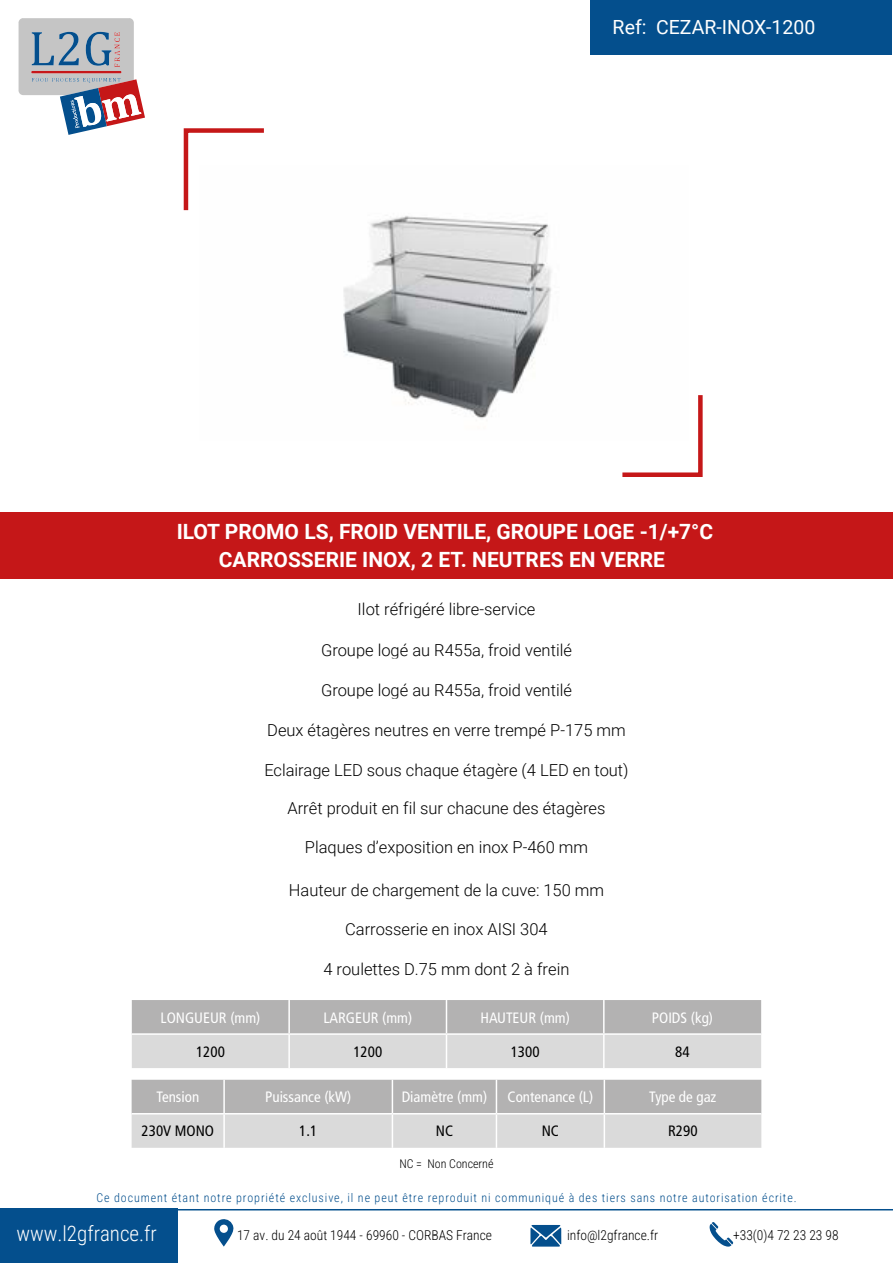
<style>
.page{position:relative;width:893px;height:1263px;background:#fff}
.page>*{position:absolute;margin:0;border:0;box-sizing:border-box;transform-origin:0 0}
.t1{font:700 21px/27.9px "Roboto";color:#fff;text-align:center}
.t2{font:21px "Roboto Condensed";color:#fff}
.t3{font:19.5px "Roboto";color:#fff}
.t4{font:300 16.5px "Roboto";color:#000}
.t5{font:condensed 15px "Frutiger LT Std";color:#fff}
.t6{font:condensed 15px "Frutiger LT Std";color:#000}
.t7{font:13.5px "Roboto Condensed";color:#000}
.t8{font:12px "Roboto Condensed";letter-spacing:.075em;color:#044f8d}
.t9{font:12px "Roboto Condensed";color:#000}
</style>
<div class="page">
<div style="left:0;top:513px;width:893px;height:66px;background:#c51718"></div>
<svg style="left:622px;top:395px;width:81px;height:82px"></svg>
<svg style="left:183px;top:128px;width:81px;height:83px"></svg>
<svg style="left:18px;top:18px;width:127px;height:117px"></svg>
<div style="left:590px;top:0;width:301px;height:54px;background:#044f8d"></div>
<div style="left:0;top:1209px;width:178px;height:54px;background:#044f8d"></div>
<hr style="left:178px;top:1209px;width:715px;height:1px;background:#044f8d">
<svg style="left:214px;top:1219px;width:20px;height:27px"></svg>
<svg style="left:530px;top:1225px;width:31px;height:21px"></svg>
<svg style="left:710px;top:1222px;width:23px;height:24px"></svg>
<img style="left:200px;top:165px;width:489px;height:275px">
<svg style="left:132px;top:1000px;width:629px;height:68px;background:#c6c6c6"></svg>
<hr style="left:288px;top:1000px;width:2px;height:33px;background:#fff">
<hr style="left:446px;top:1000px;width:1px;height:33px;background:#fff">
<hr style="left:603px;top:1000px;width:2px;height:33px;background:#fff">
<hr style="left:132px;top:1033px;width:157px;height:2px;background:#fff">
<hr style="left:289px;top:1033px;width:157px;height:2px;background:#fff">
<hr style="left:288px;top:1035px;width:2px;height:33px;background:#fff">
<hr style="left:446px;top:1033px;width:158px;height:2px;background:#fff">
<hr style="left:446px;top:1035px;width:1px;height:33px;background:#fff">
<hr style="left:604px;top:1033px;width:157px;height:2px;background:#fff">
<hr style="left:603px;top:1035px;width:2px;height:33px;background:#fff">
<svg style="left:132px;top:1080px;width:629px;height:68px;background:#c7c6c6"></svg>
<hr style="left:223px;top:1080px;width:2px;height:33px;background:#fff">
<hr style="left:392px;top:1080px;width:1px;height:33px;background:#fff">
<hr style="left:496px;top:1080px;width:1px;height:33px;background:#fff">
<hr style="left:604px;top:1080px;width:1px;height:33px;background:#fff">
<hr style="left:132px;top:1113px;width:92px;height:1px;background:#fff">
<hr style="left:224px;top:1113px;width:168px;height:1px;background:#fff">
<hr style="left:223px;top:1114px;width:2px;height:34px;background:#fff">
<hr style="left:392px;top:1113px;width:104px;height:1px;background:#fff">
<hr style="left:392px;top:1114px;width:1px;height:34px;background:#fff">
<hr style="left:496px;top:1113px;width:108px;height:1px;background:#fff">
<hr style="left:496px;top:1114px;width:1px;height:34px;background:#fff">
<hr style="left:604px;top:1113px;width:157px;height:1px;background:#fff">
<hr style="left:604px;top:1114px;width:1px;height:34px;background:#fff">
<p class="t3" style="left:613px;top:13px;width:35px">Ref:</p>
<p class="t3" style="left:656px;top:13px;width:161px">CEZAR-INOX-1200</p>
<p class="t1" style="left:177px;top:516px;width:538px">ILOT PROMO LS, FROID VENTILE, GROUPE LOGE -1/+7°C<br>CARROSSERIE INOX, 2 ET. NEUTRES EN VERRE</p>
<p class="t4" style="left:358px;top:598px;width:179px">Ilot réfrigéré libre-service</p>
<p class="t4" style="left:321px;top:638px;width:252px">Groupe logé au R455a, froid ventilé</p>
<p class="t4" style="left:321px;top:678px;width:252px">Groupe logé au R455a, froid ventilé</p>
<p class="t4" style="left:267px;top:718px;width:360px">Deux étagères neutres en verre trempé P-175 mm</p>
<p class="t4" style="left:264px;top:758px;width:366px">Eclairage LED sous chaque étagère (4 LED en tout)</p>
<p class="t4" style="left:287px;top:797px;width:320px">Arrêt produit en fil sur chacune des étagères</p>
<p class="t4" style="left:305px;top:836px;width:285px">Plaques d’exposition en inox P-460 mm</p>
<p class="t4" style="left:289px;top:879px;width:317px">Hauteur de chargement de la cuve: 150 mm</p>
<p class="t4" style="left:345px;top:917px;width:204px">Carrosserie en inox AISI 304</p>
<p class="t4" style="left:323px;top:957px;width:247px">4 roulettes D.75 mm dont 2 à frein</p>
<p class="t5" style="left:161px;top:1009px;width:101px">LONGUEUR (mm)</p>
<p class="t5" style="left:323px;top:1009px;width:90px">LARGEUR (mm)</p>
<p class="t5" style="left:480px;top:1009px;width:91px">HAUTEUR (mm)</p>
<p class="t5" style="left:652px;top:1009px;width:63px">POIDS (kg)</p>
<p class="t6" style="left:196px;top:1043px;width:30px">1200</p>
<p class="t6" style="left:353px;top:1043px;width:30px">1200</p>
<p class="t6" style="left:511px;top:1043px;width:30px">1300</p>
<p class="t6" style="left:675px;top:1043px;width:16px">84</p>
<p class="t5" style="left:156px;top:1088px;width:44px">Tension</p>
<p class="t5" style="left:265px;top:1088px;width:88px">Puissance (kW)</p>
<p class="t5" style="left:402px;top:1088px;width:87px">Diamètre (mm)</p>
<p class="t5" style="left:508px;top:1088px;width:87px">Contenance (L)</p>
<p class="t5" style="left:649px;top:1088px;width:69px">Type de gaz</p>
<p class="t6" style="left:142px;top:1122px;width:74px">230V MONO</p>
<p class="t6" style="left:299px;top:1122px;width:19px">1.1</p>
<p class="t6" style="left:436px;top:1122px;width:19px">NC</p>
<p class="t6" style="left:542px;top:1122px;width:19px">NC</p>
<p class="t6" style="left:668px;top:1122px;width:31px">R290</p>
<p class="t9" style="left:399px;top:1156px;width:96px">NC = Non Concerné</p>
<p class="t8" style="left:97px;top:1190px;width:702px">Ce document étant notre propriété exclusive, il ne peut être reproduit ni communiqué à des tiers sans notre autorisation écrite.</p>
<p class="t2" style="left:16px;top:1218px;width:142px">www.l2gfrance.fr</p>
<p class="t7" style="left:237px;top:1226px;width:256px">17 av. du 24 août 1944 - 69960 - CORBAS France</p>
<p class="t7" style="left:567px;top:1226px;width:93px">info@l2gfrance.fr</p>
<p class="t7" style="left:733px;top:1226px;width:107px">+33(0)4 72 23 23 98</p>
</div>
